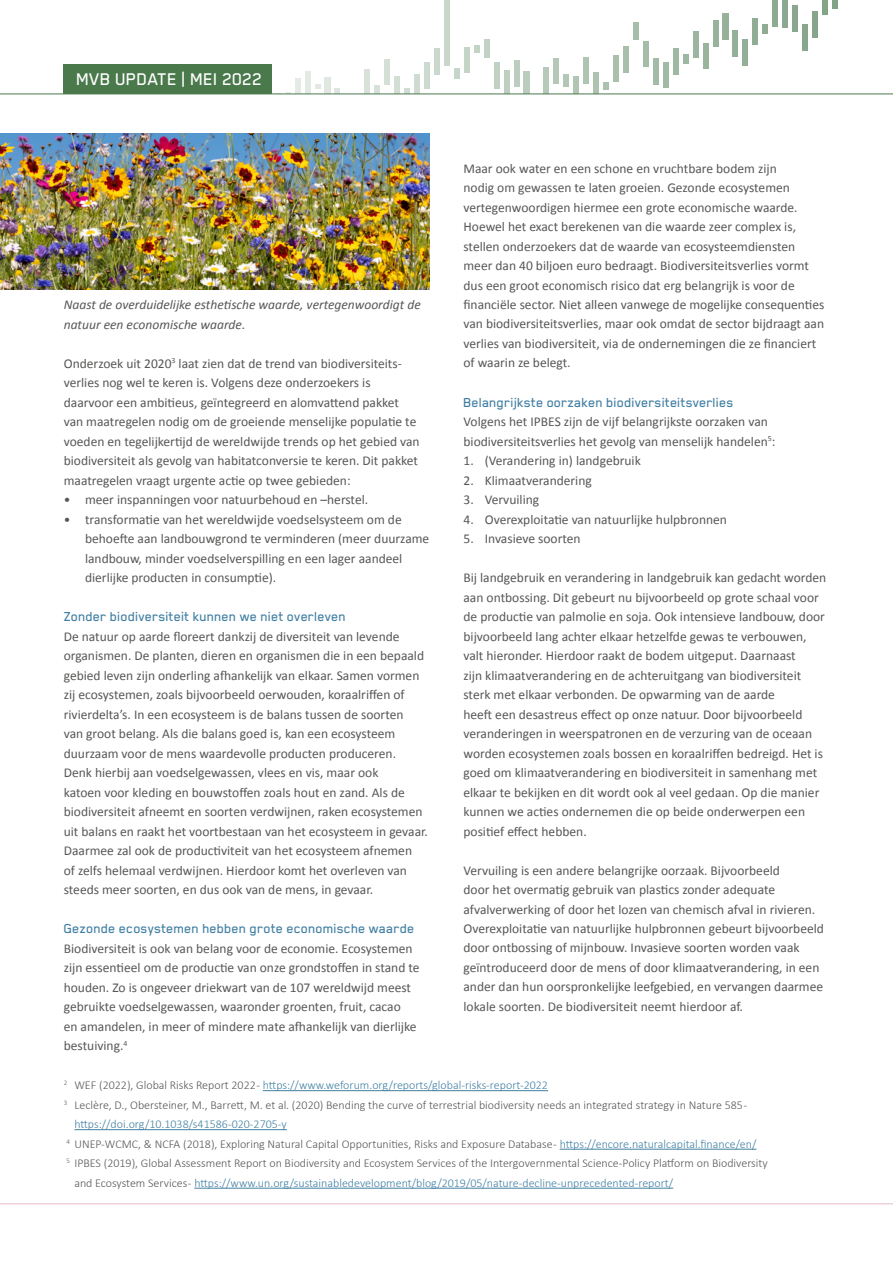
<style>
.page{position:relative;width:893px;height:1263px;background:#fff}
.page>*{position:absolute;margin:0;border:0;box-sizing:border-box;transform-origin:0 0}
.t1{font:500 19.5px "Blender Pro";color:#fff}
.t2{font:500 15px "Blender Pro";color:#417fa2}
.t3{font:13.5px/19.5px "Calibri";color:#575756}
.t4{font:italic 13.5px/19.5px "Calibri";color:#575756}
.t5{font:300 12px "Calibri";color:#575756}
.t6{font:300 12px "Calibri";color:#417fa2}
.s1{color:#575756}
.s2{color:#417fa2}
</style>
<div class="page">
<hr style="left:0;top:1203px;width:893px;height:1px;background:#e6bbcd">
<svg style="left:272px;top:92px;width:18px;height:2px"></svg>
<div style="left:295px;top:79px;width:5px;height:15px;background:#e4ebe5"></div>
<div style="left:305px;top:72px;width:5px;height:22px;background:#e3eae4"></div>
<svg style="left:315px;top:85px;width:5px;height:4px"></svg>
<div style="left:325px;top:77px;width:5px;height:17px;background:#dfe8e1"></div>
<svg style="left:335px;top:88px;width:5px;height:6px"></svg>
<div style="left:365px;top:70px;width:5px;height:24px;background:#d8e2d9"></div>
<svg style="left:375px;top:86px;width:5px;height:8px"></svg>
<div style="left:385px;top:59px;width:5px;height:26px;background:#d4dfd6"></div>
<div style="left:395px;top:76px;width:5px;height:18px;background:#d2ded4"></div>
<svg style="left:405px;top:88px;width:5px;height:6px"></svg>
<div style="left:414px;top:74px;width:6px;height:20px;background:#cfdbd0"></div>
<div style="left:424px;top:63px;width:5px;height:26px;background:#cddacf"></div>
<div style="left:434px;top:49px;width:5px;height:26px;background:#cbd8cd"></div>
<div style="left:444px;top:0;width:5px;height:66px;background:#c9d7cb"></div>
<svg style="left:454px;top:68px;width:5px;height:10px"></svg>
<div style="left:464px;top:47px;width:5px;height:26px;background:#c5d4c8"></div>
<svg style="left:474px;top:46px;width:5px;height:6px"></svg>
<div style="left:484px;top:39px;width:5px;height:19px;background:#c2d2c4"></div>
<div style="left:494px;top:63px;width:5px;height:26px;background:#c0d0c2"></div>
<div style="left:504px;top:71px;width:5px;height:23px;background:#becfc1"></div>
<div style="left:514px;top:60px;width:5px;height:26px;background:#bccdbf"></div>
<div style="left:524px;top:72px;width:5px;height:22px;background:#baccbd"></div>
<div style="left:544px;top:68px;width:5px;height:26px;background:#b7c9b9"></div>
<div style="left:554px;top:58px;width:5px;height:26px;background:#b5c8b8"></div>
<svg style="left:564px;top:75px;width:5px;height:11px"></svg>
<div style="left:574px;top:76px;width:5px;height:18px;background:#b1c5b4"></div>
<div style="left:584px;top:57px;width:5px;height:26px;background:#afc4b3"></div>
<div style="left:594px;top:72px;width:5px;height:22px;background:#adc3b0"></div>
<svg style="left:604px;top:82px;width:5px;height:7px"></svg>
<div style="left:613px;top:55px;width:6px;height:26px;background:#aac0ad"></div>
<div style="left:623px;top:47px;width:5px;height:25px;background:#a8bfac"></div>
<div style="left:633px;top:22px;width:5px;height:17px;background:#a6bdaa"></div>
<div style="left:643px;top:41px;width:5px;height:26px;background:#a4bca8"></div>
<div style="left:653px;top:59px;width:5px;height:25px;background:#a3bba7"></div>
<div style="left:663px;top:62px;width:5px;height:26px;background:#a1baa5"></div>
<div style="left:673px;top:49px;width:5px;height:26px;background:#a0b9a4"></div>
<svg style="left:683px;top:54px;width:5px;height:10px"></svg>
<div style="left:693px;top:32px;width:5px;height:26px;background:#9cb5a0"></div>
<div style="left:703px;top:43px;width:5px;height:26px;background:#9ab49e"></div>
<div style="left:713px;top:20px;width:5px;height:26px;background:#98b39c"></div>
<div style="left:723px;top:13px;width:5px;height:26px;background:#96b19a"></div>
<div style="left:733px;top:31px;width:5px;height:26px;background:#95b099"></div>
<div style="left:743px;top:40px;width:5px;height:25px;background:#93af97"></div>
<div style="left:753px;top:19px;width:5px;height:25px;background:#91ae95"></div>
<svg style="left:763px;top:25px;width:5px;height:9px"></svg>
<div style="left:773px;top:1px;width:5px;height:26px;background:#8dab91"></div>
<div style="left:783px;top:0;width:5px;height:28px;background:#8ba990"></div>
<div style="left:793px;top:6px;width:5px;height:26px;background:#89a88e"></div>
<div style="left:802px;top:24px;width:6px;height:26px;background:#87a68c"></div>
<div style="left:812px;top:12px;width:5px;height:25px;background:#86a58a"></div>
<div style="left:822px;top:0;width:5px;height:15px;background:#84a489"></div>
<svg style="left:832px;top:0;width:5px;height:8px"></svg>
<div style="left:64px;top:64px;width:208px;height:30px;background:#4a794c"></div>
<hr style="left:0;top:94px;width:893px;height:1px;background:#4a794c">
<hr style="left:263px;top:1090px;width:285px;height:1px;background:#417fa2">
<hr style="left:74px;top:1129px;width:213px;height:1px;background:#417fa2">
<hr style="left:560px;top:1149px;width:196px;height:1px;background:#417fa2">
<hr style="left:194px;top:1188px;width:479px;height:1px;background:#417fa2">
<img style="left:0;top:134px;width:429px;height:155px">
<h1 class="t1" style="left:77px;top:68px;width:187px">MVB UPDATE | MEI 2022</h1>
<p class="t4" style="left:64px;top:294px;width:359px">Naast de overduidelijke esthetische waarde, vertegenwoordigt de natuur een economische waarde.</p>
<p class="t3" style="left:64px;top:353px;width:357px">Onderzoek uit 2020<sup>3</sup> laat zien dat de trend van biodiversiteits&shy;verlies nog wel te keren is. Volgens deze onderzoekers is daarvoor een ambitieus, geïntegreerd en alomvattend pakket van maatregelen nodig om de groeiende menselijke populatie te voeden en tegelijkertijd de wereldwijde trends op het gebied van biodiversiteit als gevolg van habitatconversie te keren. Dit pakket maatregelen vraagt urgente actie op twee gebieden:</p>
<p class="t3" style="left:64px;top:490px;width:306px">• meer inspanningen voor natuurbehoud en –herstel.</p>
<p class="t3" style="left:85px;top:509px;width:346px;text-indent:-21px">• transformatie van het wereldwijde voedselsysteem om de behoefte aan landbouwgrond te verminderen (meer duurzame landbouw, minder voedselverspilling en een lager aandeel dierlijke producten in consumptie).</p>
<p class="t2" style="left:64px;top:608px;width:284px">Zonder biodiversiteit kunnen we niet overleven</p>
<p class="t3" style="left:64px;top:626px;width:366px">De natuur op aarde floreert dankzij de diversiteit van levende organismen. De planten, dieren en organismen die in een bepaald gebied leven zijn onderling afhankelijk van elkaar. Samen vormen zij ecosystemen, zoals bijvoorbeeld oerwouden, koraalriffen of rivierdelta’s. In een ecosysteem is de balans tussen de soorten<br>van groot belang. Als die balans goed is, kan een ecosysteem duurzaam voor de mens waardevolle producten produceren.<br>Denk hierbij aan voedselgewassen, vlees en vis, maar ook<br>katoen voor kleding en bouwstoffen zoals hout en zand. Als de biodiversiteit afneemt en soorten verdwijnen, raken ecosystemen uit balans en raakt het voortbestaan van het ecosysteem in gevaar.<br>Daarmee zal ook de productiviteit van het ecosysteem afnemen<br>of zelfs helemaal verdwijnen. Hierdoor komt het overleven van steeds meer soorten, en dus ook van de mens, in gevaar.</p>
<p class="t2" style="left:64px;top:920px;width:352px">Gezonde ecosystemen hebben grote economische waarde</p>
<p class="t3" style="left:64px;top:938px;width:357px">Biodiversiteit is ook van belang voor de economie. Ecosystemen zijn essentieel om de productie van onze grondstoffen in stand te houden. Zo is ongeveer driekwart van de 107 wereldwijd meest gebruikte voedselgewassen, waaronder groenten, fruit, cacao<br>en amandelen, in meer of mindere mate afhankelijk van dierlijke bestuiving.<sup>4</sup></p>
<p class="t3" style="left:463px;top:158px;width:362px">Maar ook water en een schone en vruchtbare bodem zijn<br>nodig om gewassen te laten groeien. Gezonde ecosystemen vertegenwoordigen hiermee een grote economische waarde.<br>Hoewel het exact berekenen van die waarde zeer complex is, stellen onderzoekers dat de waarde van ecosysteemdiensten meer dan 40 biljoen euro bedraagt. Biodiversiteitsverlies vormt dus een groot economisch risico dat erg belangrijk is voor de financiële sector. Niet alleen vanwege de mogelijke consequenties van biodiversiteitsverlies, maar ook omdat de sector bijdraagt aan verlies van biodiversiteit, via de ondernemingen die ze financiert of waarin ze belegt.</p>
<p class="t2" style="left:463px;top:394px;width:272px">Belangrijkste oorzaken biodiversiteitsverlies</p>
<p class="t3" style="left:463px;top:412px;width:313px">Volgens het IPBES zijn de vijf belangrijkste oorzaken van biodiversiteitsverlies het gevolg van menselijk handelen<sup>5</sup>:</p>
<p class="t3" style="left:463px;top:451px;width:179px">1. (Verandering in) landgebruik</p>
<p class="t3" style="left:463px;top:470px;width:130px">2. Klimaatverandering</p>
<p class="t3" style="left:463px;top:490px;width:77px">3. Vervuiling</p>
<p class="t3" style="left:463px;top:509px;width:265px">4. Overexploitatie van natuurlijke hulpbronnen</p>
<p class="t3" style="left:463px;top:529px;width:119px">5. Invasieve soorten</p>
<p class="t3" style="left:463px;top:568px;width:364px">Bij landgebruik en verandering in landgebruik kan gedacht worden aan ontbossing. Dit gebeurt nu bijvoorbeeld op grote schaal voor de productie van palmolie en soja. Ook intensieve landbouw, door bijvoorbeeld lang achter elkaar hetzelfde gewas te verbouwen, valt hieronder. Hierdoor raakt de bodem uitgeput. Daarnaast<br>zijn klimaatverandering en de achteruitgang van biodiversiteit sterk met elkaar verbonden. De opwarming van de aarde<br>heeft een desastreus effect op onze natuur. Door bijvoorbeeld veranderingen in weerspatronen en de verzuring van de oceaan worden ecosystemen zoals bossen en koraalriffen bedreigd. Het is goed om klimaatverandering en biodiversiteit in samenhang met elkaar te bekijken en dit wordt ook al veel gedaan. Op die manier kunnen we acties ondernemen die op beide onderwerpen een positief effect hebben.</p>
<p class="t3" style="left:463px;top:860px;width:362px">Vervuiling is een andere belangrijke oorzaak. Bijvoorbeeld<br>door het overmatig gebruik van plastics zonder adequate afvalverwerking of door het lozen van chemisch afval in rivieren.<br>Overexploitatie van natuurlijke hulpbronnen gebeurt bijvoorbeeld door ontbossing of mijnbouw. Invasieve soorten worden vaak geïntroduceerd door de mens of door klimaatverandering, in een ander dan hun oorspronkelijke leefgebied, en vervangen daarmee lokale soorten. De biodiversiteit neemt hierdoor af.</p>
<p class="t6" style="left:64px;top:1078px;width:486px"><sup>2</sup> <span class="s1">WEF (2022), Global Risks Report 2022 -</span> https://www.weforum.org/reports/global-risks-report-2022</p>
<p class="t5" style="left:64px;top:1097px;width:685px"><sup>3</sup> Leclère, D., Obersteiner, M., Barrett, M. et al. (2020) Bending the curve of terrestrial biodiversity needs an integrated strategy in Nature 585 -</p>
<p class="t6" style="left:74px;top:1117px;width:214px">https://doi.org/10.1038/s41586-020-2705-y</p>
<p class="t5" style="left:66px;top:1136px;width:691px"><sup>4</sup> UNEP-WCMC, &amp; NCFA (2018), Exploring Natural Capital Opportunities, Risks and Exposure Database - <span class="s2">https://encore.naturalcapital.finance/en/</span></p>
<p class="t5" style="left:66px;top:1156px;width:703px"><sup>5</sup> IPBES (2019), Global Assessment Report on Biodiversity and Ecosystem Services of the Intergovernmental Science-Policy Platform on Biodiversity</p>
<p class="t6" style="left:74px;top:1175px;width:600px"><span class="s1">and Ecosystem Services -</span> https://www.un.org/sustainabledevelopment/blog/2019/05/nature-decline-unprecedented-report/</p>
</div>
